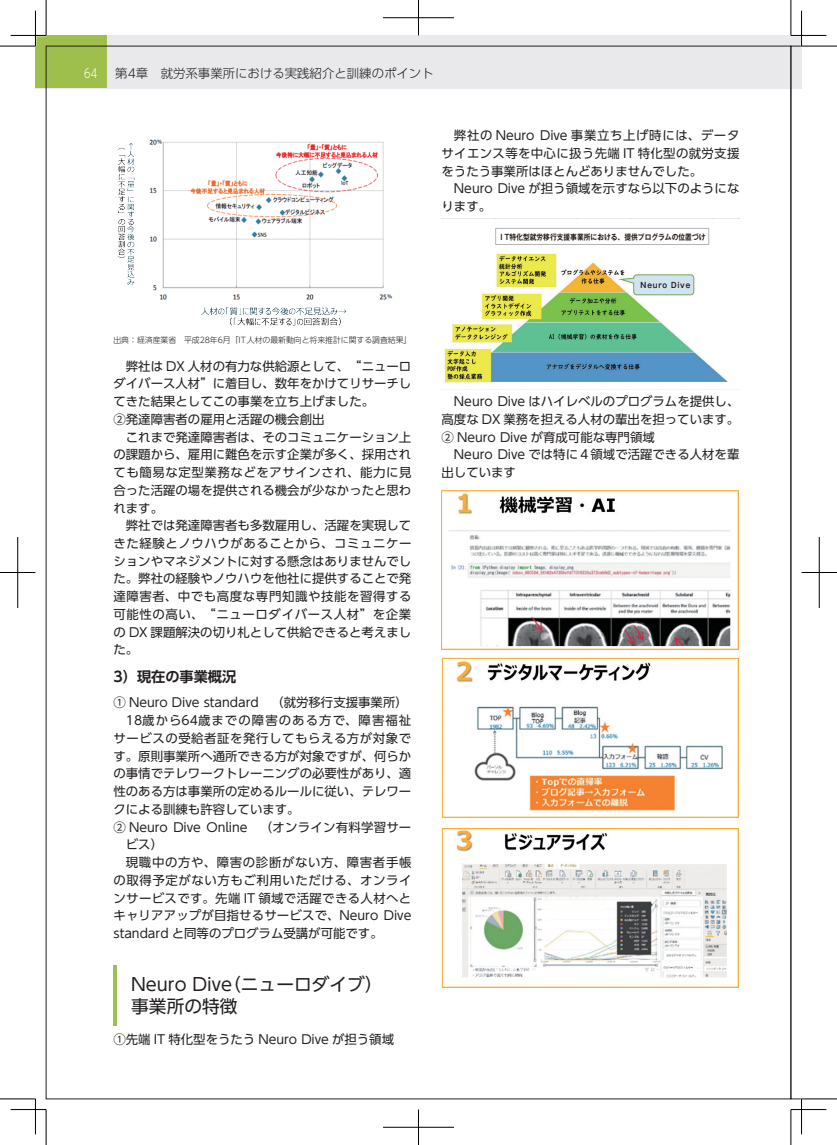
<style>
.page{position:relative;width:837px;height:1145px;background:#fff}
.page>*{position:absolute;margin:0;border:0;box-sizing:border-box;transform-origin:0 0}
.t1{font:17.75px/21.2px "UD Shin Go Pro";color:#231f20}
.t2{font:700 14.12px "UD Shin Go Pro De";color:#231f20}
.t3{font:12.38px/17.8px "UD Shin Go Pro";color:#231f20;text-align:justify}
.t4{font:300 12.38px "UD Shin Go Pro";color:#231f20}
.t5{font:12.38px "UD Shin Go Pro";letter-spacing:.03em;color:#231f20}
.t6{font:12.38px "UD Shin Go Pro";letter-spacing:.085em;color:#231f20}
.t7{font:12.38px "UD Shin Go Pro";letter-spacing:.045em;color:#231f20}
.t8{font:12.38px "UD Shin Go Pro";letter-spacing:.05em;color:#231f20}
.t9{font:12.38px "UD Shin Go Pro";letter-spacing:.055em;color:#231f20}
.t10{font:300 12.38px "UD Shin Go Pro";color:#fff;scale:.8 1}
.t11{font:300 8px "UD Shin Go Pro";letter-spacing:-.01em;color:#231f20}
.t12{font:7.75px "Gothic MB101 Pr 5 De Bold 90 pv RKSJ H";color:#221713;scale:.87 1}
.t13{font:7.75px "Gothic MB101 Pr 5 De Bold 90 pv RKSJ H";letter-spacing:.125em;color:#221713;scale:.87 1}
</style>
<div class="page">
<div style="left:35px;top:35px;width:766px;height:54px;background:#e9e9eb"></div>
<div style="left:35px;top:35px;width:72px;height:53px;background:#9fbf4c"></div>
<img style="left:118px;top:139px;width:275px;height:187px">
<hr style="left:113px;top:965px;width:4px;height:60px;background:#9fbf4c">
<hr style="left:441px;top:389px;width:298px;height:1px;background:#d7d7d8">
<hr style="left:739px;top:219px;width:1px;height:170px;background:#d7d7d8">
<img style="left:443px;top:228px;width:285px;height:155px">
<div style="left:495px;top:228px;width:213px;height:17px;background:#fff;border:1px solid #b2b4b6"></div>
<svg style="left:619px;top:274px;width:74px;height:21px;background:#cddfde"></svg>
<img style="left:441px;top:490px;width:297px;height:160px">
<img style="left:441px;top:657px;width:297px;height:160px">
<img style="left:441px;top:828px;width:297px;height:159px">
<svg style="left:790px;top:46px;width:11px;height:1053px"></svg>
<hr style="left:800px;top:11px;width:2px;height:35px;background:#fff">
<hr style="left:800px;top:1098px;width:2px;height:36px;background:#fff">
<hr style="left:0;top:46px;width:35px;height:1px;background:#000">
<hr style="left:801px;top:46px;width:35px;height:1px;background:#000">
<hr style="left:0;top:1098px;width:35px;height:1px;background:#000">
<hr style="left:801px;top:1098px;width:35px;height:1px;background:#000">
<hr style="left:46px;top:0;width:1px;height:35px;background:#000">
<hr style="left:46px;top:1109px;width:1px;height:35px;background:#000">
<hr style="left:790px;top:0;width:1px;height:35px;background:#000">
<hr style="left:790px;top:1109px;width:1px;height:35px;background:#000">
<hr style="left:11px;top:35px;width:35px;height:1px;background:#000">
<hr style="left:790px;top:35px;width:36px;height:1px;background:#000">
<hr style="left:11px;top:1109px;width:35px;height:1px;background:#000">
<hr style="left:790px;top:1109px;width:36px;height:1px;background:#000">
<hr style="left:35px;top:11px;width:1px;height:35px;background:#000">
<hr style="left:35px;top:1098px;width:1px;height:36px;background:#000">
<hr style="left:801px;top:11px;width:1px;height:35px;background:#000">
<hr style="left:801px;top:1098px;width:1px;height:36px;background:#000">
<hr style="left:383px;top:18px;width:71px;height:1px;background:#000">
<hr style="left:418px;top:0;width:1px;height:35px;background:#000">
<hr style="left:383px;top:1127px;width:71px;height:1px;background:#000">
<hr style="left:418px;top:1109px;width:1px;height:35px;background:#000">
<hr style="left:0;top:572px;width:35px;height:1px;background:#000">
<hr style="left:18px;top:537px;width:1px;height:71px;background:#000">
<hr style="left:801px;top:572px;width:35px;height:1px;background:#000">
<hr style="left:818px;top:537px;width:1px;height:71px;background:#000">
<p class="t10" style="left:84px;top:64px;width:18px">64</p>
<p class="t4" style="left:115px;top:64px;width:320px">第4章　就労系事業所における実践紹介と訓練のポイント</p>
<p class="t11" style="left:113px;top:334px;width:299px">出典：経済産業省　平成28年6月「IT人材の最新動向と将来推計に関する調査結果」</p>
<p class="t3" style="left:113px;top:357px;width:299px;text-align:left;text-indent:12px">弊社は DX 人材の有力な供給源として、“ニューロダイバース人材”に着目し、数年をかけてリサーチしてきた結果としてこの事業を立ち上げました。<br>②発達障害者の雇用と活躍の機会創出</p>
<p class="t3" style="left:113px;top:428px;width:299px;text-indent:12px">これまで発達障害者は、そのコミュニケーション上の課題から、雇用に難色を示す企業が多く、採用されても簡易な定型業務などをアサインされ、能力に見合った活躍の場を提供される機会が少なかったと思われます。</p>
<p class="t3" style="left:113px;top:516px;width:299px;text-indent:12px">弊社では発達障害者も多数雇用し、活躍を実現してきた経験とノウハウがあることから、コミュニケーションやマネジメントに対する懸念はありませんでした。弊社の経験やノウハウを他社に提供することで発達障害者、中でも高度な専門知識や技能を習得する可能性の高い、“ニューロダイバース人材”を企業の DX 課題解決の切り札として供給できると考えました。</p>
<p class="t2" style="left:113px;top:664px;width:124px">3）現在の事業概況</p>
<p class="t3" style="left:113px;top:693px;width:296px">① Neuro Dive standard （就労移行支援事業所）</p>
<p class="t6" style="left:126px;top:710px;width:287px">18歳から64歳までの障害のある方で、障害福祉</p>
<p class="t7" style="left:113px;top:728px;width:299px">サービスの受給者証を発行してもらえる方が対象で</p>
<p class="t3" style="left:113px;top:746px;width:299px">す。原則事業所へ通所できる方が対象ですが、何らか</p>
<p class="t3" style="left:113px;top:764px;width:299px">の事情でテレワークトレーニングの必要性があり、適</p>
<p class="t3" style="left:113px;top:782px;width:299px">性のある方は事業所の定めるルールに従い、テレワー</p>
<p class="t3" style="left:113px;top:800px;width:188px">クによる訓練も許容しています。</p>
<p class="t3" style="left:113px;top:817px;width:299px">② Neuro Dive Online （オンライン有料学習サー</p>
<p class="t3" style="left:126px;top:835px;width:39px">ビス）</p>
<p class="t9" style="left:126px;top:852px;width:287px">現職中の方や、障害の診断がない方、障害者手帳</p>
<p class="t8" style="left:113px;top:870px;width:299px">の取得予定がない方もご利用いただける、オンライ</p>
<p class="t5" style="left:113px;top:887px;width:299px">ンサービスです。先端 IT 領域で活躍できる人材へと</p>
<p class="t3" style="left:113px;top:906px;width:299px">キャリアアップが目指せるサービスで、Neuro Dive</p>
<p class="t3" style="left:113px;top:924px;width:271px">standard と同等のプログラム受講が可能です。</p>
<h1 class="t1" style="left:131px;top:973px;width:253px">Neuro Dive（ニューロダイブ）事業所の特徴</h1>
<p class="t3" style="left:113px;top:1030px;width:282px">①先端 IT 特化型をうたう Neuro Dive が担う領域</p>
<p class="t3" style="left:441px;top:126px;width:299px;text-indent:12px">弊社の Neuro Dive 事業立ち上げ時には、データサイエンス等を中心に扱う先端 IT 特化型の就労支援をうたう事業所はほとんどありませんでした。</p>
<p class="t3" style="left:441px;top:179px;width:299px;text-indent:12px">Neuro Dive が担う領域を示すなら以下のようになります。</p>
<p class="t12" style="left:500px;top:230px;width:237px">I T特化型就労移行支援事業所における、提供プログラムの位置づけ</p>
<p class="t13" style="left:640px;top:278px;width:59px">Neuro Dive</p>
<p class="t3" style="left:441px;top:392px;width:299px;text-indent:12px">Neuro Dive はハイレベルのプログラムを提供し、高度な DX 業務を担える人材の輩出を担っています。② Neuro Dive が育成可能な専門領域</p>
<p class="t3" style="left:441px;top:445px;width:299px;text-indent:12px">Neuro Dive では特に４領域で活躍できる人材を輩出しています</p>
</div>
